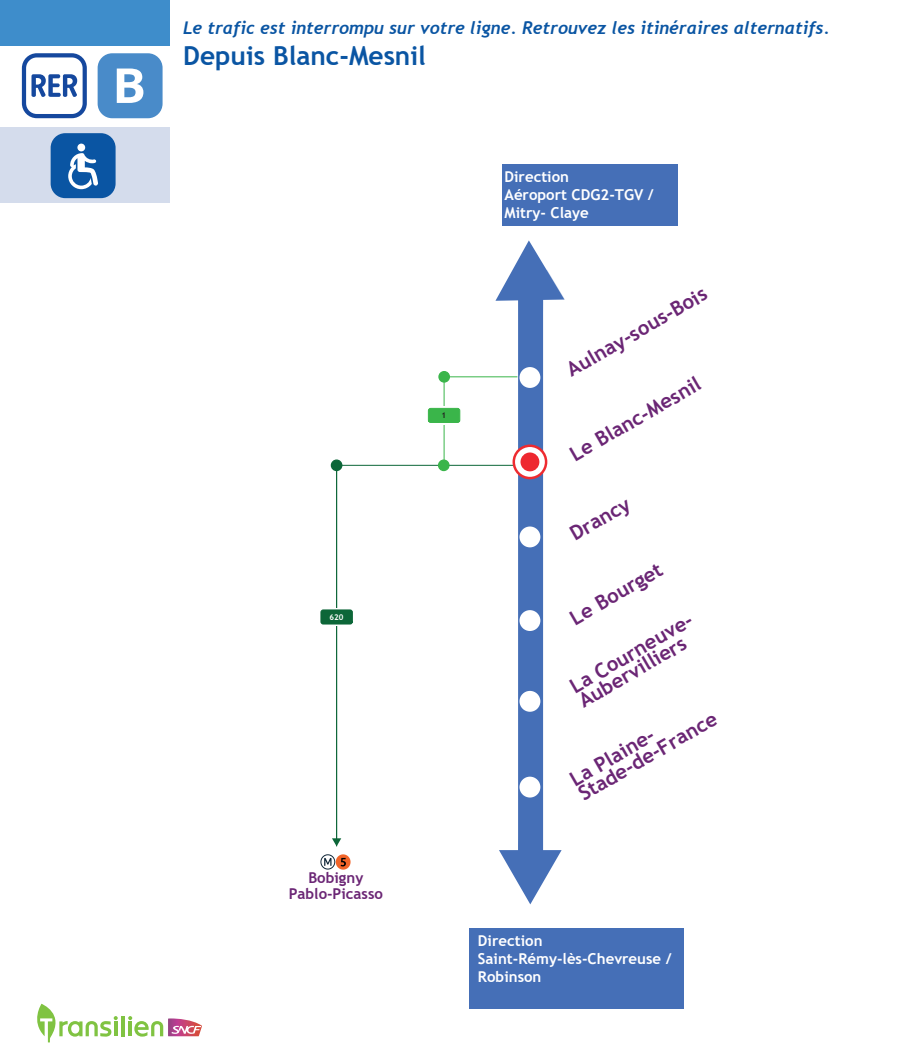
<style>
.page{position:relative;width:900px;height:1053px;background:#fff}
.page>*{position:absolute;margin:0;border:0;box-sizing:border-box;transform-origin:0 0}
.t1{font:700 26.25px "Trebuchet MS";color:#0a55a3}
.t2{font:700 20.25px/16.9px "Trebuchet MS";color:#6b2675}
.t3{font:italic 700 17.5px "Trebuchet";color:#0a55a3}
.t4{font:700 15px/18px "Trebuchet MS";color:#fff}
.t5{font:700 15px/16.9px "Trebuchet MS";color:#6b2675;text-align:center}
.t6{font:700 7.88px "Trebuchet MS";color:#fff}
.t7{font:700 7.88px "Trebuchet MS";color:#231f20}
</style>
<div class="page">
<svg style="left:495px;top:240px;width:69px;height:664px"></svg>
<hr style="left:445px;top:376px;width:72px;height:1px;background:#3ab54a">
<hr style="left:337px;top:465px;width:177px;height:1px;background:#0c6638">
<div style="left:1px;top:0;width:169px;height:46px;background:#3e8dcb"></div>
<div style="left:1px;top:127px;width:169px;height:76px;background:#d4dcec"></div>
<svg style="left:22px;top:53px;width:65px;height:65px"></svg>
<div style="left:98px;top:53px;width:65px;height:65px;background:#498bc9;border-radius:15px"></div>
<svg style="left:117px;top:68px;width:26px;height:35px"></svg>
<div style="left:51px;top:133px;width:65px;height:65px;background:#0a55a3;border-radius:15px"></div>
<svg style="left:68px;top:144px;width:30px;height:45px"></svg>
<hr style="left:121px;top:1015px;width:4px;height:21px;background:#80c342">
<svg style="left:37px;top:1003px;width:81px;height:39px"></svg>
<svg style="left:128px;top:1016px;width:74px;height:20px"></svg>
<svg style="left:514px;top:446px;width:32px;height:32px"></svg>
<div style="left:512px;top:444px;width:35px;height:35px;border:2px solid #ee2b30;border-radius:50%"></div>
<div style="left:520px;top:452px;width:19px;height:19px;background:#ee2830;border-radius:50%"></div>
<div style="left:519px;top:526px;width:21px;height:21px;background:#fff;border-radius:50%"></div>
<div style="left:519px;top:610px;width:21px;height:21px;background:#fff;border-radius:50%"></div>
<div style="left:519px;top:690px;width:21px;height:21px;background:#fff;border-radius:50%"></div>
<div style="left:519px;top:776px;width:21px;height:21px;background:#fff;border-radius:50%"></div>
<div style="left:519px;top:367px;width:21px;height:21px;background:#fff;border-radius:50%"></div>
<img style="left:320px;top:854px;width:31px;height:16px">
<div style="left:331px;top:460px;width:11px;height:10px;background:#0c6638;border-radius:50%"></div>
<div style="left:331px;top:459px;width:11px;height:12px;border:1px solid #0c6638;border-radius:50%"></div>
<hr style="left:336px;top:465px;width:1px;height:374px;background:#0c6638">
<svg style="left:332px;top:838px;width:9px;height:8px"></svg>
<svg style="left:320px;top:608px;width:33px;height:17px"></svg>
<div style="left:321px;top:610px;width:31px;height:14px;background:#0c6638;border-radius:2px"></div>
<div style="left:321px;top:609px;width:32px;height:15px;border:1px solid #0c6638;border-radius:2px"></div>
<div style="left:438px;top:460px;width:11px;height:10px;background:#3ab54a;border-radius:50%"></div>
<div style="left:438px;top:459px;width:11px;height:12px;border:1px solid #3ab54a;border-radius:50%"></div>
<div style="left:439px;top:371px;width:10px;height:11px;background:#3ab54a;border-radius:50%"></div>
<div style="left:438px;top:371px;width:12px;height:11px;border:1px solid #3ab54a;border-radius:50%"></div>
<hr style="left:444px;top:382px;width:1px;height:78px;background:#3ab54a">
<svg style="left:428px;top:406px;width:32px;height:19px"></svg>
<div style="left:428px;top:408px;width:32px;height:14px;background:#3ab54a;border-radius:2px"></div>
<div style="left:428px;top:408px;width:32px;height:14px;border:1px solid #3ab54a;border-radius:2px"></div>
<div style="left:502px;top:164px;width:175px;height:62px;background:#456fb7"></div>
<div style="left:469px;top:928px;width:215px;height:80px;background:#456fb7"></div>
<p class="t3" style="left:183px;top:16px;width:648px">Le trafic est interrompu sur votre ligne. Retrouvez les itinéraires alternatifs.</p>
<p class="t1" style="left:183px;top:39px;width:244px">Depuis Blanc-Mesnil</p>
<p class="t6" style="left:329px;top:612px;width:15px">620</p>
<p class="t5" style="left:289px;top:868px;width:96px">Bobigny<br>Pablo-Picasso</p>
<p class="t7" style="left:441px;top:410px;width:6px">1</p>
<p class="t4" style="left:504px;top:167px;width:151px">Direction<br>Aéroport CDG2-TGV /<br>Mitry- Claye</p>
<p class="t2" style="left:564px;top:364px;width:160px;rotate:-30deg">Aulnay-sous-Bois</p>
<p class="t2" style="left:567px;top:448px;width:149px;rotate:-30deg">Le Blanc-Mesnil</p>
<p class="t2" style="left:567px;top:527px;width:67px;rotate:-30deg">Drancy</p>
<p class="t2" style="left:567px;top:612px;width:105px;rotate:-30deg">Le Bourget</p>
<p class="t2" style="left:567px;top:680px;width:142px;rotate:-30deg">La Courneuve-<br>Aubervilliers</p>
<p class="t2" style="left:567px;top:773px;width:158px;rotate:-30deg">La Plaine-<br>Stade-de-France</p>
<p class="t4" style="left:478px;top:931px;width:195px">Direction<br>Saint-Rémy-lès-Chevreuse /<br>Robinson</p>
</div>
